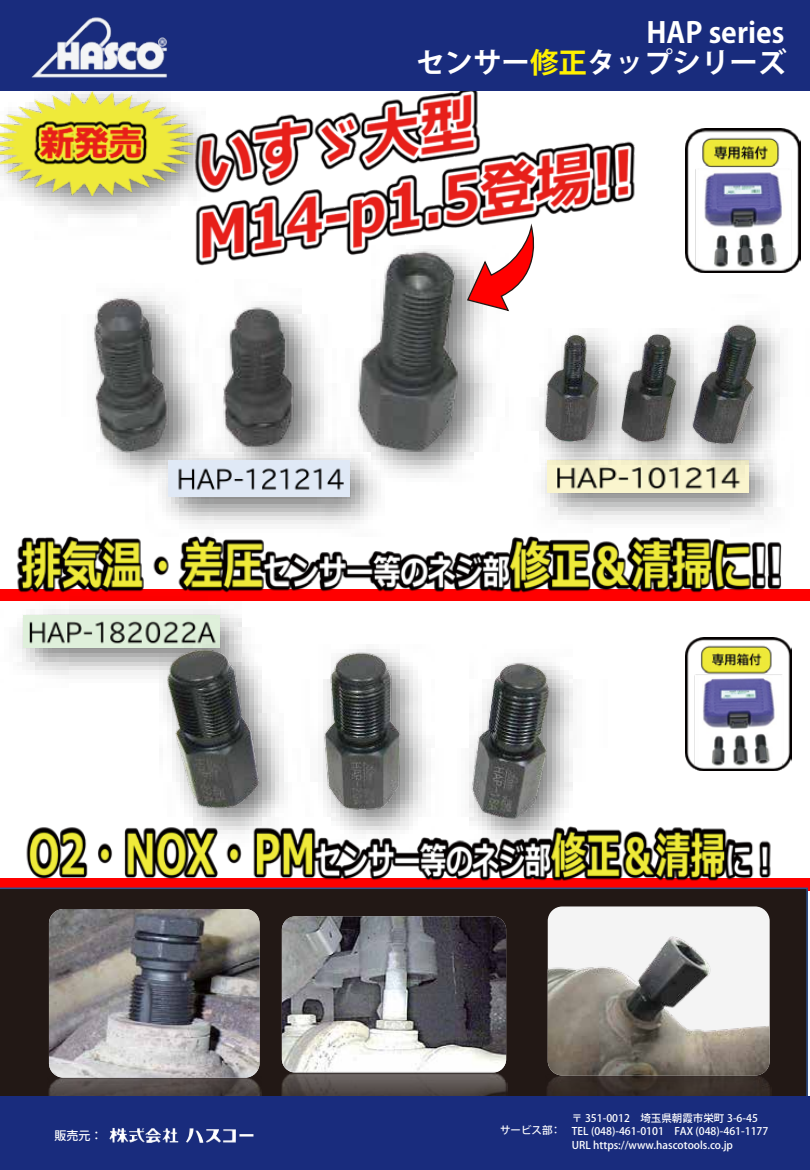
<style>
.page{position:relative;width:810px;height:1170px;background:#fff}
.page>*{position:absolute;margin:0;border:0;box-sizing:border-box;transform-origin:0 0}
.t1{font:700 30px "Meiryo";color:#fff}
.t2{font:700 28.5px/30px "Koz Go Pr 6 N";color:#fff;text-align:right}
.t3{font:700 27px "Yu Gothic";color:#fff}
.t4{font:500 12px "Koz Go Pro";color:#fff}
.t5{font:500 10.5px/12.3px "Koz Go Pro";color:#fff}
.s1{color:#fff100}
.s2{color:#ff0}
</style>
<div class="page">
<img style="left:93px;top:296px;width:399px;height:182px">
<div style="left:0;top:888px;width:808px;height:208px;background:#221815"></div>
<img style="left:165px;top:91px;width:470px;height:230px">
<img style="left:541px;top:491px;width:236px;height:29px">
<img style="left:548px;top:491px;width:201px;height:1px">
<img style="left:17px;top:634px;width:107px;height:41px">
<img style="left:23px;top:634px;width:101px;height:13px">
<img style="left:145px;top:437px;width:249px;height:87px">
<img style="left:168px;top:460px;width:181px;height:36px">
<img style="left:546px;top:1074px;width:225px;height:23px">
<img style="left:548px;top:927px;width:222px;height:149px">
<img style="left:280px;top:1071px;width:228px;height:26px">
<img style="left:282px;top:927px;width:224px;height:146px">
<img style="left:47px;top:1076px;width:214px;height:21px">
<img style="left:49px;top:927px;width:211px;height:151px">
<img style="left:21px;top:91px;width:218px;height:149px">
<img style="left:0;top:92px;width:195px;height:103px">
<img style="left:5px;top:827px;width:805px;height:100px">
<img style="left:541px;top:295px;width:239px;height:196px">
<img style="left:539px;top:318px;width:231px;height:128px">
<img style="left:124px;top:634px;width:488px;height:239px">
<img style="left:147px;top:634px;width:421px;height:195px">
<img style="left:685px;top:128px;width:116px;height:145px">
<img style="left:685px;top:637px;width:107px;height:133px">
<svg style="left:449px;top:225px;width:113px;height:102px"></svg>
<img style="left:0;top:535px;width:807px;height:99px">
<div style="left:0;top:1097px;width:810px;height:73px;background:#192c7d"></div>
<div style="left:0;top:0;width:810px;height:91px;background:#192c7d"></div>
<img style="left:32px;top:17px;width:135px;height:60px">
<img style="left:109px;top:1128px;width:104px;height:15px">
<h1 class="t1" style="left:619px;top:2px;width:172px">HAP series</h1>
<h2 class="t2" style="left:416px;top:18px;width:372px">HAP series<br>センサー<span class="s1">修正</span>タップシリーズ</h2>
<h3 class="t3" style="left:442px;top:45px;width:353px">センサー<span class="s2">修正</span>タップシリーズ</h3>
<p class="t4" style="left:54px;top:1128px;width:49px">販売元：</p>
<p class="t5" style="left:500px;top:1124px;width:62px">サービス部：</p>
<p class="t5" style="left:572px;top:1113px;width:198px">〒 351-0012　埼玉県朝霞市栄町 3-6-45<br>TEL (048)-461-0101　FAX (048)-461-1177</p>
<p class="t5" style="left:572px;top:1140px;width:163px">URL https://www.hascotools.co.jp</p>
</div>
